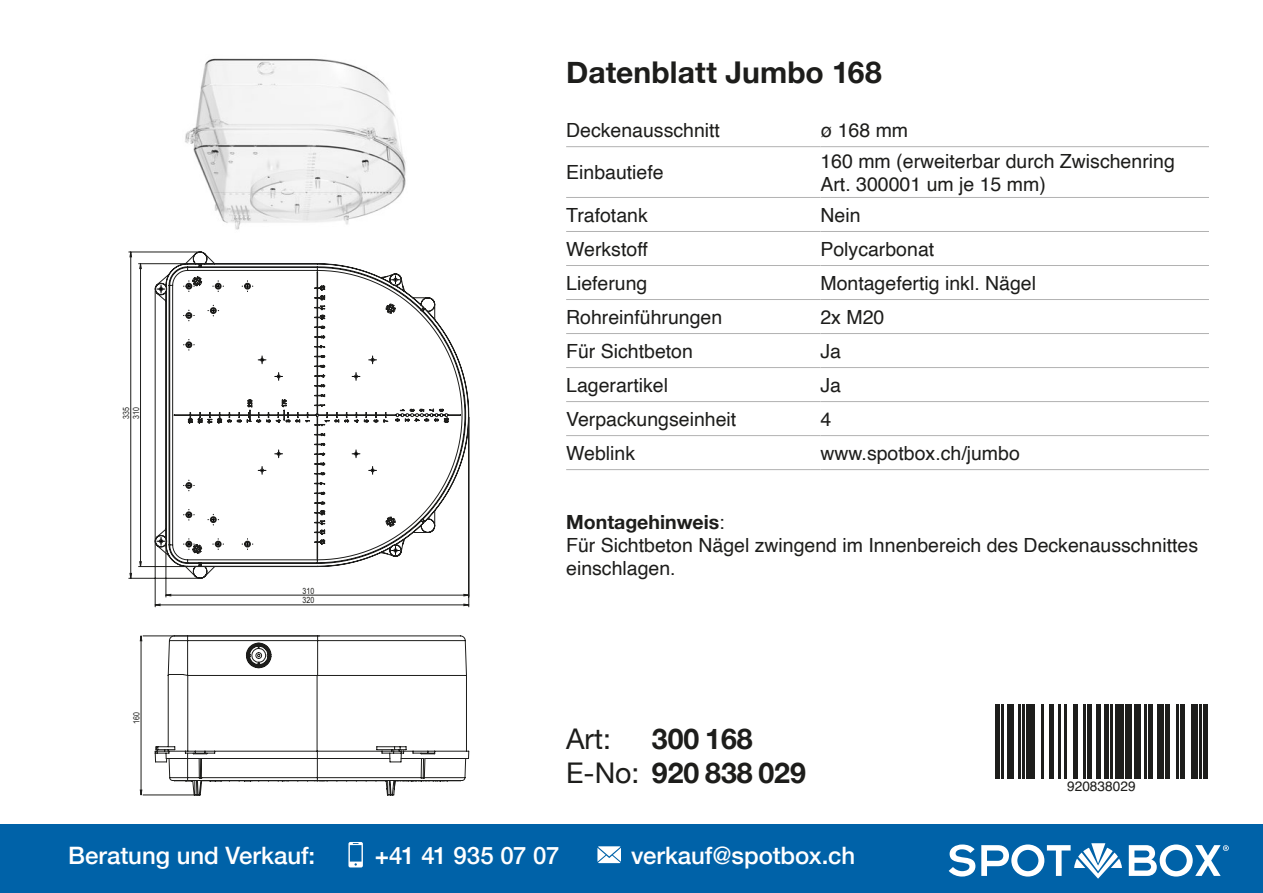
<style>
.page{position:relative;width:1263px;height:893px;background:#fff}
.page>*{position:absolute;margin:0;border:0;box-sizing:border-box;transform-origin:0 0}
.t1{font:700 30px "Helvetica Neue";letter-spacing:.005em;color:#1d1d1b}
.t2{font:28.5px/34.2px "Helvetica Neue";color:#1d1d1b}
.t3{font:700 28.5px "Helvetica Neue";color:#1d1d1b}
.t4{font:500 24px "Helvetica Neue";color:#fff}
.t5{font:500 24px "Helvetica Neue";letter-spacing:-.02em;color:#fff}
.t6{font:19.5px/23.4px "Helvetica";color:#1d1d1b}
.t7{font:700 19.5px "Helvetica Neue";color:#1d1d1b}
.t8{font:13.65px "Helvetica";color:#1d1d1b}
.t9{font:8.55px/9.8px "Arial Narrow";color:#1d1d1b}
.s1{font-family:"Helvetica";font-weight:400}
.s2{font-weight:700}
</style>
<div class="page">
<hr style="left:566px;top:146px;width:254px;height:1px;background:#b2b2b2">
<hr style="left:820px;top:146px;width:389px;height:1px;background:#b2b2b2">
<hr style="left:566px;top:197px;width:254px;height:1px;background:#b2b2b2">
<hr style="left:820px;top:197px;width:389px;height:1px;background:#b2b2b2">
<hr style="left:566px;top:231px;width:254px;height:1px;background:#b2b2b2">
<hr style="left:820px;top:231px;width:389px;height:1px;background:#b2b2b2">
<hr style="left:566px;top:265px;width:254px;height:1px;background:#b2b2b2">
<hr style="left:820px;top:265px;width:389px;height:1px;background:#b2b2b2">
<hr style="left:566px;top:299px;width:254px;height:1px;background:#b2b2b2">
<hr style="left:820px;top:299px;width:389px;height:1px;background:#b2b2b2">
<hr style="left:566px;top:333px;width:254px;height:1px;background:#b2b2b2">
<hr style="left:820px;top:333px;width:389px;height:1px;background:#b2b2b2">
<hr style="left:566px;top:367px;width:254px;height:1px;background:#b2b2b2">
<hr style="left:820px;top:367px;width:389px;height:1px;background:#b2b2b2">
<hr style="left:566px;top:401px;width:254px;height:1px;background:#b2b2b2">
<hr style="left:820px;top:401px;width:389px;height:1px;background:#b2b2b2">
<hr style="left:566px;top:435px;width:254px;height:1px;background:#b2b2b2">
<hr style="left:820px;top:435px;width:389px;height:1px;background:#b2b2b2">
<hr style="left:566px;top:469px;width:254px;height:1px;background:#b2b2b2">
<hr style="left:820px;top:469px;width:389px;height:1px;background:#b2b2b2">
<svg style="left:131px;top:253px;width:24px;height:542px"></svg>
<hr style="left:129px;top:252px;width:69px;height:1px;background:#1d1d1b">
<hr style="left:129px;top:578px;width:69px;height:1px;background:#1d1d1b">
<hr style="left:143px;top:636px;width:177px;height:1px;background:#1d1d1b">
<hr style="left:143px;top:795px;width:56px;height:1px;background:#1d1d1b">
<hr style="left:139px;top:566px;width:74px;height:1px;background:#1d1d1b">
<hr style="left:139px;top:263px;width:74px;height:1px;background:#1d1d1b">
<svg style="left:130px;top:253px;width:1px;height:325px"></svg>
<svg style="left:140px;top:636px;width:2px;height:159px"></svg>
<svg style="left:140px;top:264px;width:1px;height:302px"></svg>
<svg style="left:155px;top:252px;width:314px;height:543px"></svg>
<img style="left:185px;top:58px;width:221px;height:172px">
<div style="left:0;top:825px;width:1263px;height:68px;background:#0062a8"></div>
<svg style="left:348px;top:842px;width:15px;height:25px"></svg>
<svg style="left:597px;top:846px;width:24px;height:17px"></svg>
<svg style="left:949px;top:844px;width:26px;height:32px"></svg>
<svg style="left:981px;top:843px;width:141px;height:36px"></svg>
<svg style="left:1129px;top:844px;width:100px;height:32px"></svg>
<svg style="left:999px;top:704px;width:203px;height:75px"></svg>
<hr style="left:995px;top:704px;width:4px;height:75px;background:#1d1d1b">
<hr style="left:1001px;top:704px;width:2px;height:75px;background:#1d1d1b">
<div style="left:1008px;top:704px;width:6px;height:75px;background:#1d1d1b"></div>
<hr style="left:1018px;top:704px;width:2px;height:75px;background:#1d1d1b">
<hr style="left:1022px;top:704px;width:2px;height:75px;background:#1d1d1b">
<div style="left:1027px;top:704px;width:8px;height:75px;background:#1d1d1b"></div>
<hr style="left:1041px;top:704px;width:2px;height:75px;background:#1d1d1b">
<hr style="left:1050px;top:704px;width:4px;height:75px;background:#1d1d1b">
<hr style="left:1058px;top:704px;width:2px;height:75px;background:#1d1d1b">
<hr style="left:1064px;top:704px;width:3px;height:75px;background:#1d1d1b">
<hr style="left:1073px;top:704px;width:4px;height:75px;background:#1d1d1b">
<hr style="left:1083px;top:704px;width:2px;height:75px;background:#1d1d1b">
<hr style="left:1088px;top:704px;width:4px;height:75px;background:#1d1d1b">
<hr style="left:1096px;top:704px;width:4px;height:75px;background:#1d1d1b">
<div style="left:1104px;top:704px;width:5px;height:75px;background:#1d1d1b"></div>
<hr style="left:1111px;top:704px;width:2px;height:75px;background:#1d1d1b">
<div style="left:1115px;top:704px;width:8px;height:75px;background:#1d1d1b"></div>
<div style="left:1125px;top:704px;width:7px;height:75px;background:#1d1d1b"></div>
<div style="left:1134px;top:704px;width:6px;height:75px;background:#1d1d1b"></div>
<hr style="left:1144px;top:704px;width:3px;height:75px;background:#1d1d1b">
<hr style="left:1149px;top:704px;width:4px;height:75px;background:#1d1d1b">
<div style="left:1157px;top:704px;width:6px;height:75px;background:#1d1d1b"></div>
<div style="left:1165px;top:704px;width:5px;height:75px;background:#1d1d1b"></div>
<hr style="left:1176px;top:704px;width:2px;height:75px;background:#1d1d1b">
<hr style="left:1180px;top:704px;width:4px;height:75px;background:#1d1d1b">
<div style="left:1191px;top:704px;width:6px;height:75px;background:#1d1d1b"></div>
<hr style="left:1199px;top:704px;width:2px;height:75px;background:#1d1d1b">
<div style="left:1203px;top:704px;width:5px;height:75px;background:#1d1d1b"></div>
<p class="t9" style="left:121px;top:419px;width:13px;rotate:-90deg">335<br>310</p>
<p class="t9" style="left:131px;top:724px;width:13px;rotate:-90deg">160</p>
<p class="t9" style="left:303px;top:585px;width:13px">310<br>320</p>
<h1 class="t1" style="left:566px;top:49px;width:317px">Datenblatt Jumbo 168</h1>
<p class="t6" style="left:566px;top:119px;width:155px">Deckenausschnitt</p>
<p class="t6" style="left:820px;top:119px;width:89px">ø 168 mm</p>
<p class="t6" style="left:566px;top:161px;width:99px">Einbautiefe</p>
<p class="t6" style="left:820px;top:150px;width:356px">160 mm (erweiterbar durch Zwischenring<br>Art. 300001 um je 15 mm)</p>
<p class="t6" style="left:566px;top:204px;width:83px">Trafotank</p>
<p class="t6" style="left:820px;top:204px;width:42px">Nein</p>
<p class="t6" style="left:566px;top:238px;width:83px">Werkstoff</p>
<p class="t6" style="left:820px;top:238px;width:115px">Polycarbonat</p>
<p class="t6" style="left:566px;top:272px;width:83px">Lieferung</p>
<p class="t6" style="left:820px;top:272px;width:217px">Montagefertig inkl. Nägel</p>
<p class="t6" style="left:566px;top:306px;width:158px">Rohreinführungen</p>
<p class="t6" style="left:820px;top:306px;width:65px">2x M20</p>
<p class="t6" style="left:566px;top:340px;width:128px">Für Sichtbeton</p>
<p class="t6" style="left:820px;top:340px;width:22px">Ja</p>
<p class="t6" style="left:566px;top:374px;width:103px">Lagerartikel</p>
<p class="t6" style="left:820px;top:374px;width:22px">Ja</p>
<p class="t6" style="left:566px;top:408px;width:172px">Verpackungseinheit</p>
<p class="t6" style="left:820px;top:408px;width:12px">4</p>
<p class="t6" style="left:566px;top:442px;width:70px">Weblink</p>
<p class="t6" style="left:820px;top:442px;width:201px">www.spotbox.ch/jumbo</p>
<p class="t7" style="left:566px;top:506px;width:160px">Montagehinweis<span class="s1">:</span></p>
<p class="t6" style="left:566px;top:534px;width:633px">Für Sichtbeton Nägel zwingend im Innenbereich des Deckenausschnittes einschlagen.</p>
<h2 class="t2" style="left:566px;top:724px;width:241px">Art:<br>E-No: <span class="s2">920 838 029</span></h2>
<h2 class="t3" style="left:652px;top:717px;width:102px">300 168</h2>
<p class="t8" style="left:1067px;top:776px;width:70px">920838029</p>
<p class="t4" style="left:68px;top:836px;width:249px">Beratung und Verkauf:</p>
<p class="t5" style="left:375px;top:836px;width:186px">+41 41 935 07 07</p>
<p class="t4" style="left:631px;top:836px;width:226px">verkauf@spotbox.ch</p>
</div>
